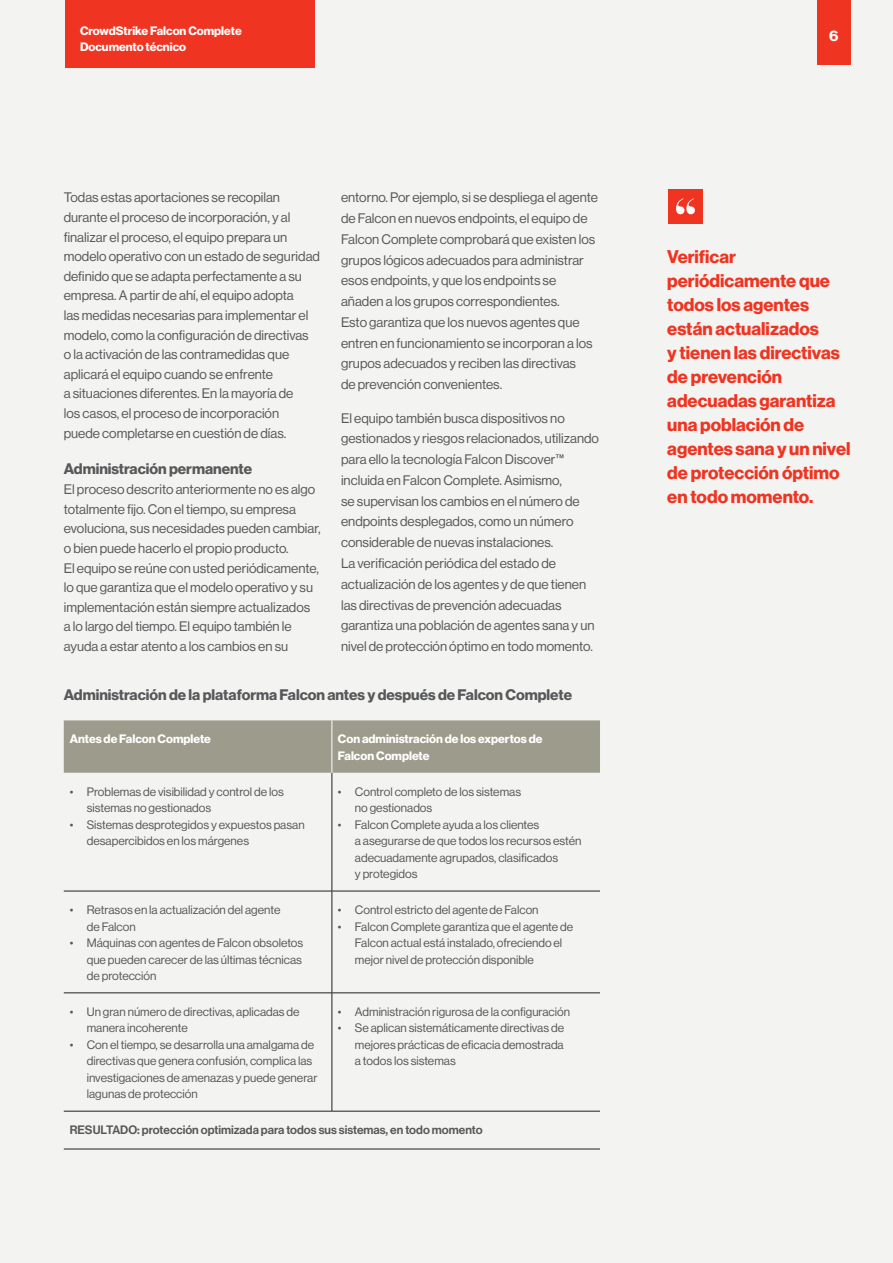
<style>
.page{position:relative;width:893px;height:1263px;background:#f3f3f1}
.page>*{position:absolute;margin:0;border:0;box-sizing:border-box;transform-origin:0 0}
.t1{font:700 18px/24px "Haas Grot Disp 75";color:#ef3522}
.t2{font:700 15px "Haas Grot Disp 75";color:#57585a}
.t3{font:700 15px "Haas Grot Disp 75";color:#fff}
.t4{font:13.5px/19.6px "Haas Grot Disp 55 Roman";color:#57585a}
.t5{font:12px/16.5px "Haas Grot Disp 55 Roman";color:#57585a}
.t6{font:700 12px/16.5px "Haas Grot Disp 75";color:#fff}
.t7{font:500 12px "Haas Grot Disp 65";color:#57585a}
</style>
<div class="page">
<div style="left:65px;top:0;width:249px;height:68px;background:#ef3522"></div>
<div style="left:817px;top:0;width:33px;height:64px;background:#ef3522"></div>
<div style="left:64px;top:720px;width:536px;height:53px;background:#9d9c8c"></div>
<hr style="left:332px;top:773px;width:1px;height:118px;background:#231f20">
<hr style="left:64px;top:891px;width:268px;height:1px;background:#231f20">
<hr style="left:332px;top:891px;width:268px;height:1px;background:#231f20">
<hr style="left:332px;top:891px;width:1px;height:102px;background:#231f20">
<hr style="left:64px;top:992px;width:268px;height:1px;background:#231f20">
<hr style="left:332px;top:992px;width:268px;height:1px;background:#231f20">
<hr style="left:332px;top:993px;width:1px;height:118px;background:#231f20">
<hr style="left:64px;top:1111px;width:268px;height:1px;background:#231f20">
<hr style="left:332px;top:1111px;width:268px;height:1px;background:#231f20">
<hr style="left:64px;top:1149px;width:268px;height:1px;background:#231f20">
<hr style="left:332px;top:1149px;width:268px;height:1px;background:#231f20">
<hr style="left:332px;top:720px;width:1px;height:53px;background:#fff">
<div style="left:668px;top:189px;width:35px;height:35px;background:#ef3522"></div>
<svg style="left:676px;top:198px;width:19px;height:16px"></svg>
<p class="t6" style="left:80px;top:23px;width:163px">CrowdStrike Falcon Complete<br>Documento técnico</p>
<p class="t4" style="left:64px;top:188px;width:258px">Todas estas aportaciones se recopilan durante el proceso de incorporación, y al finalizar el proceso, el equipo prepara un modelo operativo con un estado de seguridad definido que se adapta perfectamente a su empresa. A partir de ahí, el equipo adopta<br>las medidas necesarias para implementar el modelo, como la configuración de directivas<br>o la activación de las contramedidas que aplicará el equipo cuando se enfrente<br>a situaciones diferentes. En la mayoría de<br>los casos, el proceso de incorporación<br>puede completarse en cuestión de días.</p>
<p class="t2" style="left:64px;top:460px;width:190px">Administración permanente</p>
<p class="t4" style="left:64px;top:480px;width:258px">El proceso descrito anteriormente no es algo totalmente fijo. Con el tiempo, su empresa evoluciona, sus necesidades pueden cambiar, o bien puede hacerlo el propio producto.<br>El equipo se reúne con usted periódicamente, lo que garantiza que el modelo operativo y su implementación están siempre actualizados<br>a lo largo del tiempo. El equipo también le ayuda a estar atento a los cambios en su</p>
<p class="t4" style="left:341px;top:187px;width:259px;line-height:20.7px">entorno. Por ejemplo, si se despliega el agente de Falcon en nuevos endpoints, el equipo de Falcon Complete comprobará que existen los grupos lógicos adecuados para administrar esos endpoints, y que los endpoints se añaden a los grupos correspondientes.<br>Esto garantiza que los nuevos agentes que entren en funcionamiento se incorporan a los grupos adecuados y reciben las directivas<br>de prevención convenientes.</p>
<p class="t4" style="left:341px;top:408px;width:260px;line-height:20.7px">El equipo también busca dispositivos no gestionados y riesgos relacionados, utilizando para ello la tecnología Falcon Discover™ incluida en Falcon Complete. Asimismo,<br>se supervisan los cambios en el número de endpoints desplegados, como un número considerable de nuevas instalaciones.<br>La verificación periódica del estado de actualización de los agentes y de que tienen las directivas de prevención adecuadas garantiza una población de agentes sana y un nivel de protección óptimo en todo momento.</p>
<p class="t2" style="left:64px;top:686px;width:510px">Administración de la plataforma Falcon antes y después de Falcon Complete</p>
<p class="t6" style="left:70px;top:731px;width:143px">Antes de Falcon Complete</p>
<p class="t6" style="left:338px;top:731px;width:206px">Con administración de los expertos de<br>Falcon Complete</p>
<p class="t5" style="left:87px;top:783px;width:198px;text-indent:-17px">• Problemas de visibilidad y control de los sistemas no gestionados</p>
<p class="t5" style="left:87px;top:816px;width:219px;text-indent:-17px">• Sistemas desprotegidos y expuestos pasan desapercibidos en los márgenes</p>
<p class="t5" style="left:355px;top:783px;width:168px;text-indent:-17px">• Control completo de los sistemas no gestionados</p>
<p class="t5" style="left:355px;top:816px;width:228px;text-indent:-17px">• Falcon Complete ayuda a los clientes<br>a asegurarse de que todos los recursos estén adecuadamente agrupados, clasificados<br>y protegidos</p>
<p class="t5" style="left:87px;top:902px;width:195px;text-indent:-17px">• Retrasos en la actualización del agente de Falcon</p>
<p class="t5" style="left:87px;top:935px;width:218px;text-align:justify;text-indent:-17px">• Máquinas con agentes de Falcon obsoletos que pueden carecer de las últimas técnicas de protección</p>
<p class="t5" style="left:87px;top:1003px;width:214px;text-indent:-17px">• Un gran número de directivas, aplicadas de manera incoherente</p>
<p class="t5" style="left:87px;top:1036px;width:232px;text-indent:-17px">• Con el tiempo, se desarrolla una amalgama de directivas que genera confusión, complica las investigaciones de amenazas y puede generar lagunas de protección</p>
<p class="t5" style="left:338px;top:902px;width:202px">• Control estricto del agente de Falcon</p>
<p class="t5" style="left:355px;top:918px;width:220px;text-indent:-17px">• Falcon Complete garantiza que el agente de<br>Falcon actual está instalado, ofreciendo el mejor nivel de protección disponible</p>
<p class="t5" style="left:338px;top:1003px;width:234px">• Administración rigurosa de la configuración</p>
<p class="t5" style="left:355px;top:1020px;width:211px;text-align:justify;text-indent:-17px">• Se aplican sistemáticamente directivas de mejores prácticas de eficacia demostrada a todos los sistemas</p>
<p class="t7" style="left:70px;top:1123px;width:414px">RESULTADO: protección optimizada para todos sus sistemas, en todo momento</p>
<p class="t3" style="left:829px;top:27px;width:11px">6</p>
<h1 class="t1" style="left:667px;top:245px;width:185px">Verificar periódicamente que todos los agentes están actualizados<br>y tienen las directivas de prevención adecuadas garantiza una población de agentes sana y un nivel de protección óptimo en todo momento.</h1>
</div>
